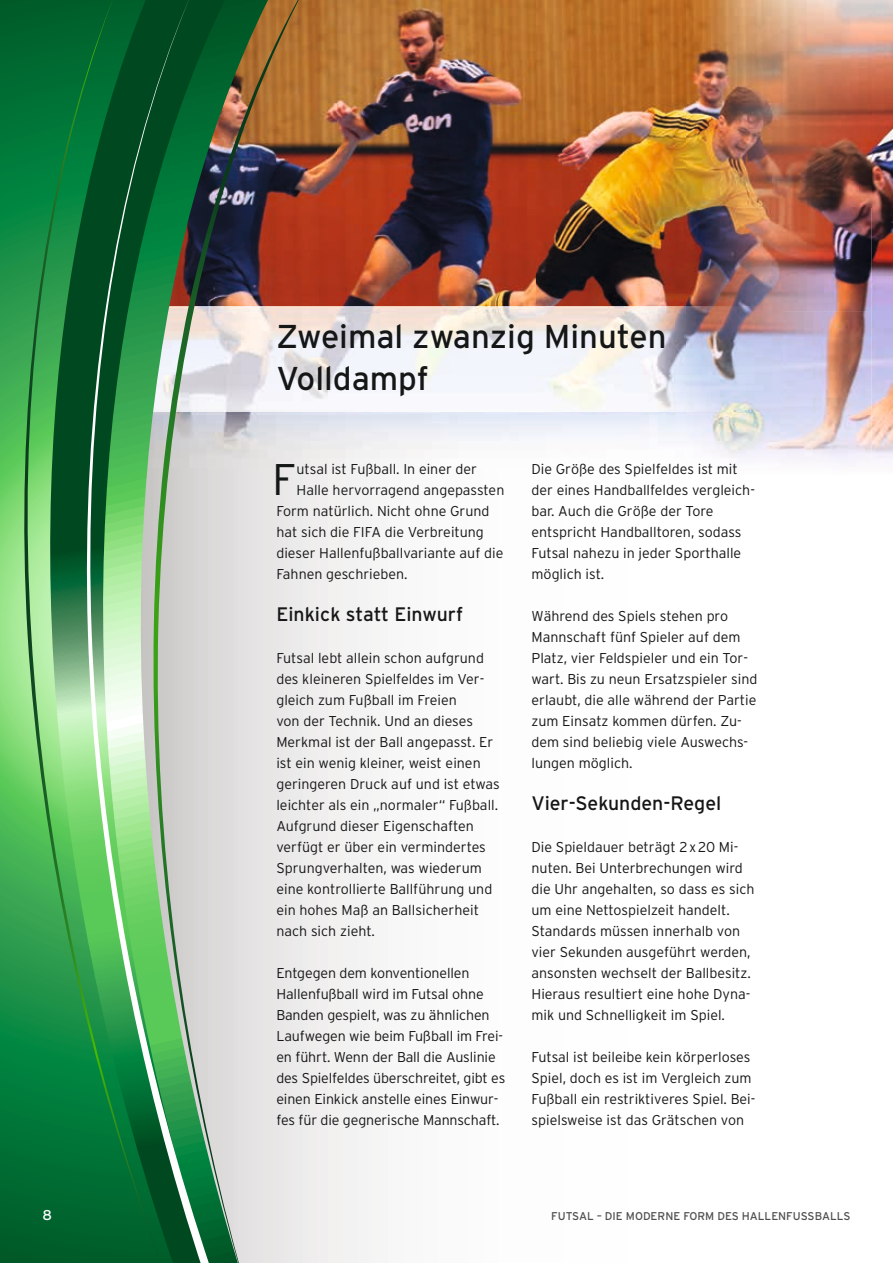
<style>
.page{position:relative;width:893px;height:1263px;background:#fff}
.page>*{position:absolute;margin:0;border:0;box-sizing:border-box;transform-origin:0 0}
.t1{font:300 44.25px "Interstate";color:#151616}
.t2{font:33px/42px "Interstate";color:#151616}
.t3{font:19.5px "Interstate";color:#151616}
.t4{font:300 14.25px/21px "Interstate";color:#151616}
.t5{font:14.25px "Interstate";color:#fff}
.t6{font:11.25px "Interstate";color:#4e4e4d}
</style>
<div class="page">
<div style="left:299px;top:467px;width:84px;height:796px;background:#f2f1f0"></div>
<img style="left:872px;top:0;width:21px;height:460px">
<img style="left:299px;top:0;width:387px;height:306px">
<img style="left:299px;top:411px;width:480px;height:56px">
<img style="left:686px;top:0;width:186px;height:311px">
<img style="left:779px;top:311px;width:93px;height:153px">
<img style="left:299px;top:306px;width:483px;height:105px">
<svg style="left:0;top:0;width:15px;height:1263px;background:#36a051"></svg>
<svg style="left:15px;top:0;width:6px;height:1263px;background:#3aa253"></svg>
<svg style="left:213px;top:0;width:86px;height:1263px;background:#c4bcb7"></svg>
<svg style="left:21px;top:0;width:64px;height:1263px;background:#30924c"></svg>
<svg style="left:85px;top:0;width:128px;height:1263px;background:#5c9c6e"></svg>
<h2 class="t2" style="left:276px;top:315px;width:392px">Zweimal zwanzig Minuten<br>Volldampf</h2>
<h1 class="t1" style="left:272px;top:455px;width:26px">F</h1>
<p class="t4" style="left:297px;top:458px;width:182px">utsal ist Fußball. In einer der</p>
<p class="t4" style="left:297px;top:479px;width:209px">Halle hervorragend angepassten</p>
<p class="t4" style="left:276px;top:500px;width:215px">Form natürlich. Nicht ohne Grund</p>
<p class="t4" style="left:276px;top:521px;width:209px">hat sich die FIFA die Verbreitung</p>
<p class="t4" style="left:276px;top:542px;width:228px">dieser Hallenfußballvariante auf die</p>
<p class="t4" style="left:276px;top:563px;width:133px">Fahnen geschrieben.</p>
<h3 class="t3" style="left:276px;top:603px;width:188px">Einkick statt Einwurf</h3>
<p class="t4" style="left:276px;top:647px;width:225px">Futsal lebt allein schon aufgrund des kleineren Spielfeldes im Ver&shy;gleich zum Fußball im Freien<br>von der Technik. Und an dieses<br>Merkmal ist der Ball angepasst. Er ist ein wenig kleiner, weist einen geringeren Druck auf und ist etwas leichter als ein „normaler“ Fußball.<br>Aufgrund dieser Eigenschaften verfügt er über ein vermindertes<br>Sprungverhalten, was wiederum eine kontrollierte Ballführung und ein hohes Maß an Ballsicherheit nach sich zieht.</p>
<p class="t4" style="left:276px;top:962px;width:230px">Entgegen dem konventionellen Hallenfußball wird im Futsal ohne Banden gespielt, was zu ähnlichen Laufwegen wie beim Fußball im Frei&shy;en führt. Wenn der Ball die Auslinie des Spielfeldes überschreitet, gibt es einen Einkick anstelle eines Einwur&shy;fes für die gegnerische Mannschaft.</p>
<p class="t4" style="left:531px;top:458px;width:225px">Die Größe des Spielfeldes ist mit der eines Handballfeldes vergleich&shy;bar. Auch die Größe der Tore entspricht Handballtoren, sodass<br>Futsal nahezu in jeder Sporthalle möglich ist.</p>
<p class="t4" style="left:531px;top:605px;width:227px">Während des Spiels stehen pro<br>Mannschaft fünf Spieler auf dem<br>Platz, vier Feldspieler und ein Tor&shy;wart. Bis zu neun Ersatzspieler sind erlaubt, die alle während der Partie zum Einsatz kommen dürfen. Zu&shy;dem sind beliebig viele Auswechs&shy;lungen möglich.</p>
<h3 class="t3" style="left:531px;top:792px;width:191px">Vier-Sekunden-Regel</h3>
<p class="t4" style="left:531px;top:836px;width:224px">Die Spieldauer beträgt 2 x 20 Mi&shy;nuten. Bei Unterbrechungen wird die Uhr angehalten, so dass es sich um eine Nettospielzeit handelt.<br>Standards müssen innerhalb von vier Sekunden ausgeführt werden, ansonsten wechselt der Ballbesitz.<br>Hieraus resultiert eine hohe Dyna&shy;mik und Schnelligkeit im Spiel.</p>
<p class="t4" style="left:531px;top:1046px;width:225px">Futsal ist beileibe kein körperloses Spiel, doch es ist im Vergleich zum Fußball ein restriktiveres Spiel. Bei&shy;spielsweise ist das Grätschen von</p>
<p class="t5" style="left:43px;top:1207px;width:11px">8</p>
<p class="t6" style="left:551px;top:1209px;width:301px">FUTSAL – DIE MODERNE FORM DES HALLENFUSSBALLS</p>
</div>
